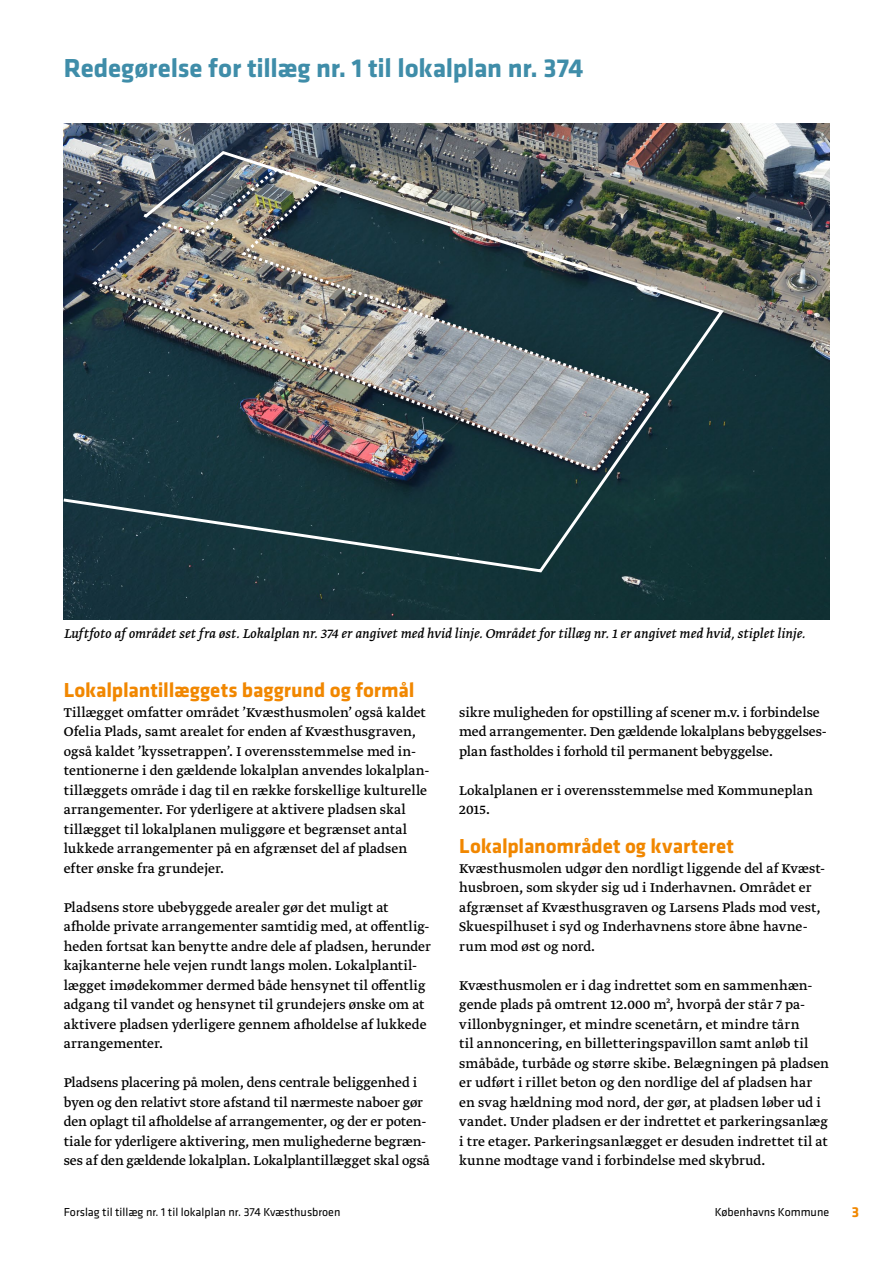
<style>
.page{position:relative;width:893px;height:1263px;background:#fff}
.page>*{position:absolute;margin:0;border:0;box-sizing:border-box;transform-origin:0 0}
.t1{font:700 27px "Klavika";letter-spacing:-.01em;color:#3f8da9}
.t2{font:700 21px "Klavika";letter-spacing:-.005em;color:#f18700}
.t3{font:15px/19.5px "Greta Text";color:#000}
.t4{font:italic 15px "Greta Text";letter-spacing:.005em;color:#000}
.t5{font:700 15px "Klavika";color:#f18700}
.t6{font:12px "Klavika";color:#000}
</style>
<div class="page">
<img style="left:64px;top:123px;width:765px;height:496px">
<img style="left:64px;top:149px;width:662px;height:425px">
<img style="left:94px;top:252px;width:557px;height:220px">
<img style="left:89px;top:167px;width:236px;height:120px">
<h1 class="t1" style="left:64px;top:58px;width:521px">Redegørelse for tillæg nr. 1 til lokalplan nr. 374</h1>
<p class="t4" style="left:64px;top:628px;width:743px">Luftfoto af området set fra øst. Lokalplan nr. 374 er angivet med hvid linje. Området for tillæg nr. 1 er angivet med hvid, stiplet linje.</p>
<h2 class="t2" style="left:64px;top:682px;width:352px">Lokalplantillæggets baggrund og formål</h2>
<p class="t3" style="left:64px;top:703px;width:367px">Tillægget omfatter området ’Kvæsthusmolen’ også kaldet Ofelia Plads, samt arealet for enden af Kvæsthusgraven, også kaldet ’kyssetrappen’. I overensstemmelse med in&shy;tentionerne i den gældende lokalplan anvendes lokalplan&shy;tillæggets område i dag til en række forskellige kulturelle arrangementer. For yderligere at aktivere pladsen skal tillægget til lokalplanen muliggøre et begrænset antal lukkede arrangementer på en afgrænset del af pladsen efter ønske fra grundejer.</p>
<p class="t3" style="left:64px;top:898px;width:369px">Pladsens store ubebyggede arealer gør det muligt at afholde private arrangementer samtidig med, at offentlig&shy;heden fortsat kan benytte andre dele af pladsen, herunder kajkanterne hele vejen rundt langs molen. Lokalplantil&shy;lægget imødekommer dermed både hensynet til offentlig adgang til vandet og hensynet til grundejers ønske om at aktivere pladsen yderligere gennem afholdelse af lukkede arrangementer.</p>
<p class="t3" style="left:64px;top:1074px;width:368px">Pladsens placering på molen, dens centrale beliggenhed i byen og den relativt store afstand til nærmeste naboer gør den oplagt til afholdelse af arrangementer, og der er poten&shy;tiale for yderligere aktivering, men mulighederne begræn&shy;ses af den gældende lokalplan. Lokalplantillægget skal også</p>
<p class="t3" style="left:459px;top:703px;width:369px">sikre muligheden for opstilling af scener m.v. i forbindelse med arrangementer. Den gældende lokalplans bebyggelses&shy;plan fastholdes i forhold til permanent bebyggelse.</p>
<p class="t3" style="left:459px;top:781px;width:355px">Lokalplanen er i overensstemmelse med Kommuneplan<br>2015.</p>
<h2 class="t2" style="left:459px;top:838px;width:276px">Lokalplanområdet og kvarteret</h2>
<p class="t3" style="left:459px;top:859px;width:367px">Kvæsthusmolen udgør den nordligt liggende del af Kvæst&shy;husbroen, som skyder sig ud i Inderhavnen. Området er afgrænset af Kvæsthusgraven og Larsens Plads mod vest, Skuespilhuset i syd og Inderhavnens store åbne havne&shy;rum mod øst og nord.</p>
<p class="t3" style="left:459px;top:976px;width:371px">Kvæsthusmolen er i dag indrettet som en sammenhæn&shy;gende plads på omtrent 12.000 m², hvorpå der står 7 pa&shy;villonbygninger, et mindre scenetårn, et mindre tårn<br>til annoncering, en billetteringspavillon samt anløb til småbåde, turbåde og større skibe. Belægningen på pladsen er udført i rillet beton og den nordlige del af pladsen har en svag hældning mod nord, der gør, at pladsen løber ud i vandet. Under pladsen er der indrettet et parkeringsanlæg i tre etager. Parkeringsanlægget er desuden indrettet til at kunne modtage vand i forbindelse med skybrud.</p>
<p class="t6" style="left:64px;top:1207px;width:278px">Forslag til tillæg nr. 1 til lokalplan nr. 374 Kvæsthusbroen</p>
<p class="t6" style="left:715px;top:1207px;width:116px">Københavns Kommune</p>
<p class="t5" style="left:852px;top:1206px;width:9px">3</p>
</div>
